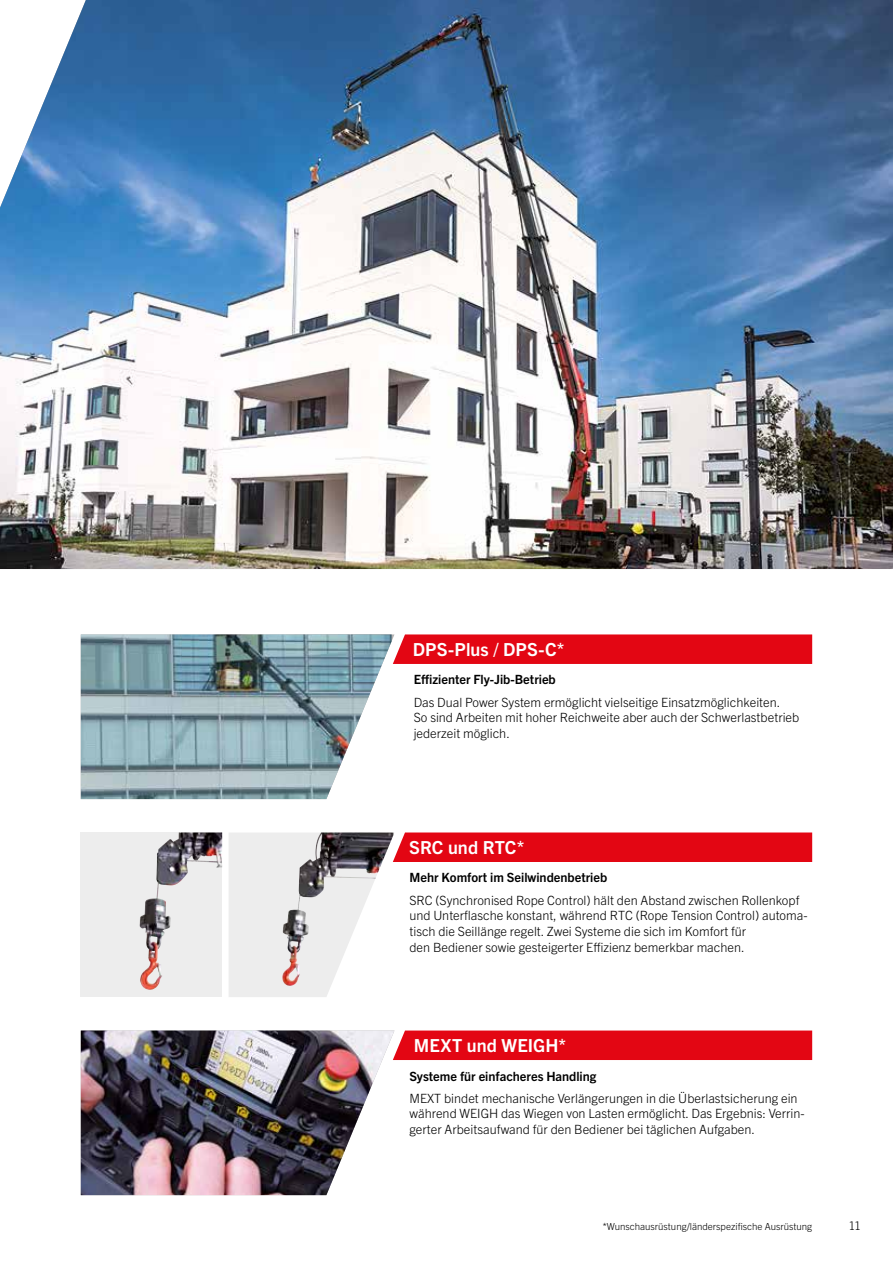
<style>
.page{position:relative;width:893px;height:1263px;background:#fff}
.page>*{position:absolute;margin:0;border:0;box-sizing:border-box;transform-origin:0 0}
.t1{font:700 18px "Trade Gothic Next LT Pro";letter-spacing:.005em;color:#fff}
.t2{font:300 12.75px/15.8px "Trade Gothic Next LT Pro";color:#000}
.t3{font:700 12.75px "Trade Gothic Next LT Pro";color:#000}
.t4{font:300 12px "Trade Gothic Next LT Pro";color:#000}
.t5{font:300 9.75px "Trade Gothic Next LT Pro";color:#000}
</style>
<div class="page">
<div style="left:81px;top:832px;width:141px;height:165px;background:#ededed"></div>
<img style="left:139px;top:832px;width:42px;height:126px">
<img style="left:0;top:0;width:893px;height:569px">
<div style="left:394px;top:1030px;width:418px;height:30px;background:#e30613"></div>
<img style="left:81px;top:1030px;width:313px;height:165px">
<img style="left:81px;top:634px;width:311px;height:165px">
<div style="left:393px;top:634px;width:419px;height:30px;background:#e30613"></div>
<svg style="left:229px;top:832px;width:583px;height:165px"></svg>
<img style="left:315px;top:832px;width:6px;height:19px">
<h1 class="t1" style="left:413px;top:637px;width:153px">DPS-Plus / DPS-C*</h1>
<p class="t3" style="left:414px;top:671px;width:144px">Effizienter Fly-Jib-Betrieb</p>
<p class="t2" style="left:414px;top:693px;width:387px">Das Dual Power System ermöglicht vielseitige Einsatzmöglichkeiten.<br>So sind Arbeiten mit hoher Reichweite aber auch der Schwerlastbetrieb jederzeit möglich.</p>
<h1 class="t1" style="left:409px;top:835px;width:117px">SRC und RTC*</h1>
<p class="t3" style="left:409px;top:869px;width:199px">Mehr Komfort im Seilwindenbetrieb</p>
<p class="t2" style="left:409px;top:891px;width:400px">SRC (Synchronised Rope Control) hält den Abstand zwischen Rollenkopf und Unterflasche konstant, während RTC (Rope Tension Control) automa&shy;tisch die Seillänge regelt. Zwei Systeme die sich im Komfort für<br>den Bediener sowie gesteigerter Effizienz bemerkbar machen.</p>
<h1 class="t1" style="left:414px;top:1033px;width:154px">MEXT und WEIGH*</h1>
<p class="t3" style="left:409px;top:1067px;width:188px">Systeme für einfacheres Handling</p>
<p class="t2" style="left:409px;top:1089px;width:397px">MEXT bindet mechanische Verlängerungen in die Überlastsicherung ein während WEIGH das Wiegen von Lasten ermöglicht. Das Ergebnis: Verrin&shy;gerter Arbeitsaufwand für den Bediener bei täglichen Aufgaben.</p>
<p class="t5" style="left:603px;top:1220px;width:211px">*Wunschausrüstung/länderspezifische Ausrüstung</p>
<p class="t4" style="left:850px;top:1217px;width:12px">11</p>
</div>
